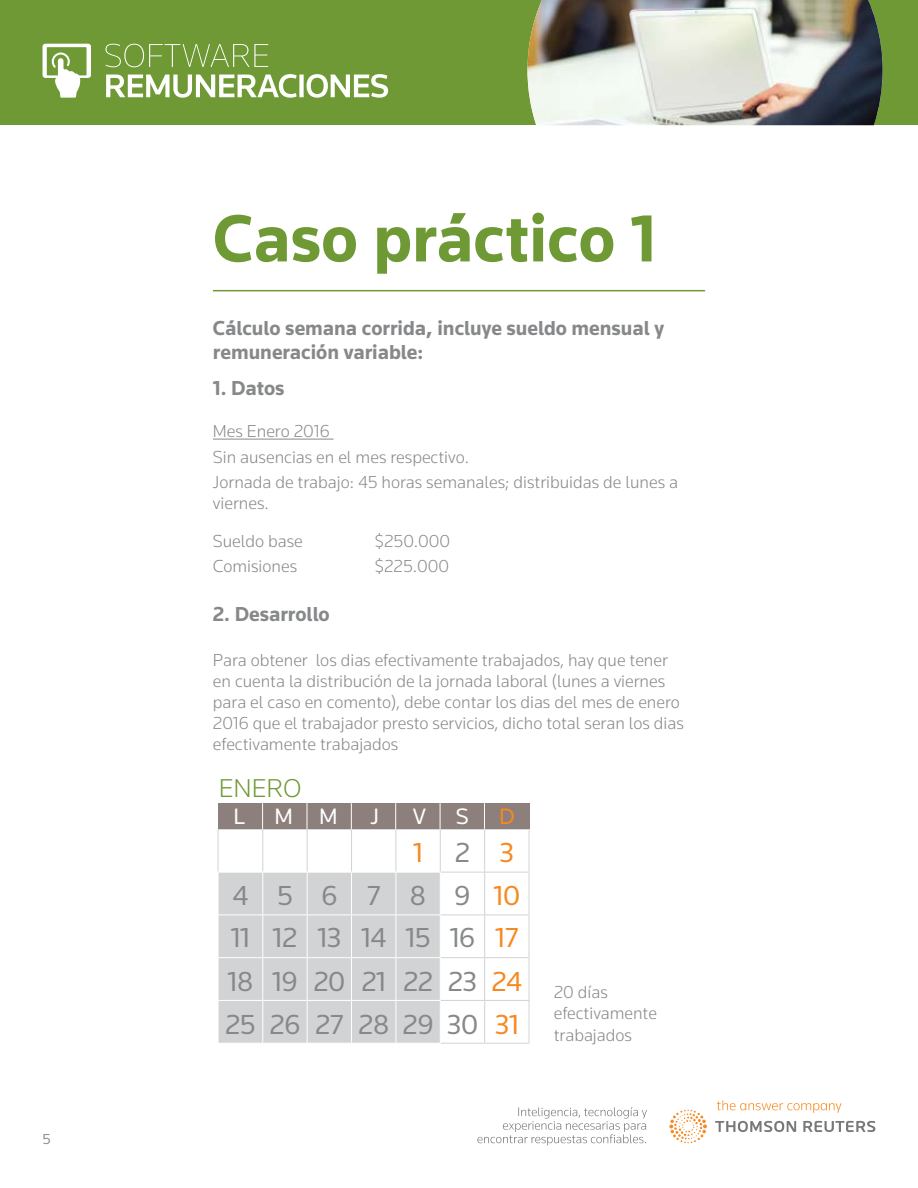
<style>
.page{position:relative;width:918px;height:1188px;background:#fff}
.page>*{position:absolute;margin:0;border:0;box-sizing:border-box;transform-origin:0 0}
.t1{font:700 69px "Knowledge";color:#6e9934}
.t2{font:28.5px/42.9px "Knowledge";letter-spacing:-.01em;color:#86888a}
.t3{font:300 26.7px "Knowledge";color:#6e9934}
.t4{font:23.1px "Knowledge";color:#fff}
.t5{font:23.1px "Knowledge";color:#f6891f}
.t6{font:700 21px/24px "Knowledge";color:#86888a}
.t7{font:300 18px/21px "Knowledge";color:#86888a}
.t8{font:15px "Knowledge";color:#919195}
.s1{color:#f6891f}
</style>
<div class="page">
<div style="left:0;top:0;width:918px;height:125px;background:#6e9934"></div>
<img style="left:527px;top:0;width:356px;height:125px">
<svg style="left:669px;top:1110px;width:38px;height:33px"></svg>
<svg style="left:715px;top:1121px;width:160px;height:11px"></svg>
<svg style="left:717px;top:1100px;width:124px;height:13px"></svg>
<svg style="left:477px;top:1107px;width:170px;height:38px"></svg>
<svg style="left:106px;top:74px;width:282px;height:24px"></svg>
<svg style="left:105px;top:44px;width:163px;height:23px"></svg>
<svg style="left:43px;top:44px;width:48px;height:54px"></svg>
<hr style="left:213px;top:439px;width:121px;height:1px;background:#86888a">
<hr style="left:213px;top:290px;width:492px;height:1px;background:#6e9934">
<div style="left:219px;top:873px;width:221px;height:170px;background:#d1d3d4"></div>
<hr style="left:218px;top:829px;width:45px;height:1px;background:#d1d3d4">
<hr style="left:218px;top:830px;width:1px;height:42px;background:#d1d3d4">
<hr style="left:263px;top:829px;width:44px;height:1px;background:#d1d3d4">
<hr style="left:262px;top:830px;width:1px;height:42px;background:#d1d3d4">
<hr style="left:307px;top:829px;width:45px;height:1px;background:#d1d3d4">
<hr style="left:307px;top:830px;width:1px;height:42px;background:#d1d3d4">
<hr style="left:352px;top:829px;width:44px;height:1px;background:#d1d3d4">
<hr style="left:351px;top:830px;width:1px;height:42px;background:#d1d3d4">
<hr style="left:396px;top:829px;width:44px;height:1px;background:#d1d3d4">
<hr style="left:395px;top:830px;width:1px;height:42px;background:#d1d3d4">
<hr style="left:440px;top:829px;width:45px;height:1px;background:#d1d3d4">
<hr style="left:440px;top:830px;width:1px;height:42px;background:#d1d3d4">
<hr style="left:485px;top:829px;width:44px;height:1px;background:#d1d3d4">
<hr style="left:484px;top:830px;width:1px;height:42px;background:#d1d3d4">
<hr style="left:529px;top:830px;width:1px;height:42px;background:#d1d3d4">
<hr style="left:441px;top:872px;width:44px;height:1px;background:#d1d3d4">
<hr style="left:485px;top:872px;width:44px;height:1px;background:#d1d3d4">
<hr style="left:484px;top:873px;width:1px;height:41px;background:#d1d3d4">
<hr style="left:529px;top:873px;width:1px;height:41px;background:#d1d3d4">
<hr style="left:441px;top:914px;width:44px;height:1px;background:#d1d3d4">
<hr style="left:485px;top:914px;width:44px;height:1px;background:#d1d3d4">
<hr style="left:484px;top:915px;width:1px;height:42px;background:#d1d3d4">
<hr style="left:529px;top:915px;width:1px;height:42px;background:#d1d3d4">
<hr style="left:441px;top:957px;width:44px;height:1px;background:#d1d3d4">
<hr style="left:485px;top:957px;width:44px;height:1px;background:#d1d3d4">
<hr style="left:484px;top:958px;width:1px;height:42px;background:#d1d3d4">
<hr style="left:529px;top:958px;width:1px;height:42px;background:#d1d3d4">
<hr style="left:441px;top:1000px;width:44px;height:1px;background:#d1d3d4">
<hr style="left:485px;top:1000px;width:44px;height:1px;background:#d1d3d4">
<hr style="left:484px;top:1001px;width:1px;height:42px;background:#d1d3d4">
<hr style="left:529px;top:1001px;width:1px;height:42px;background:#d1d3d4">
<hr style="left:441px;top:1043px;width:44px;height:1px;background:#d1d3d4">
<hr style="left:485px;top:1043px;width:44px;height:1px;background:#d1d3d4">
<hr style="left:262px;top:873px;width:1px;height:41px;background:#fff">
<hr style="left:307px;top:873px;width:1px;height:41px;background:#fff">
<hr style="left:351px;top:873px;width:1px;height:41px;background:#fff">
<hr style="left:395px;top:873px;width:1px;height:41px;background:#fff">
<hr style="left:218px;top:914px;width:45px;height:1px;background:#fff">
<hr style="left:263px;top:914px;width:44px;height:1px;background:#fff">
<hr style="left:262px;top:915px;width:1px;height:42px;background:#fff">
<hr style="left:307px;top:914px;width:45px;height:1px;background:#fff">
<hr style="left:307px;top:915px;width:1px;height:42px;background:#fff">
<hr style="left:352px;top:914px;width:44px;height:1px;background:#fff">
<hr style="left:351px;top:915px;width:1px;height:42px;background:#fff">
<hr style="left:396px;top:914px;width:45px;height:1px;background:#fff">
<hr style="left:395px;top:915px;width:1px;height:42px;background:#fff">
<hr style="left:218px;top:957px;width:45px;height:1px;background:#fff">
<hr style="left:263px;top:957px;width:44px;height:1px;background:#fff">
<hr style="left:262px;top:958px;width:1px;height:42px;background:#fff">
<hr style="left:307px;top:957px;width:45px;height:1px;background:#fff">
<hr style="left:307px;top:958px;width:1px;height:42px;background:#fff">
<hr style="left:352px;top:957px;width:44px;height:1px;background:#fff">
<hr style="left:351px;top:958px;width:1px;height:42px;background:#fff">
<hr style="left:396px;top:957px;width:45px;height:1px;background:#fff">
<hr style="left:395px;top:958px;width:1px;height:42px;background:#fff">
<hr style="left:218px;top:1000px;width:45px;height:1px;background:#fff">
<hr style="left:263px;top:1000px;width:44px;height:1px;background:#fff">
<hr style="left:262px;top:1001px;width:1px;height:42px;background:#fff">
<hr style="left:307px;top:1000px;width:45px;height:1px;background:#fff">
<hr style="left:307px;top:1001px;width:1px;height:42px;background:#fff">
<hr style="left:352px;top:1000px;width:44px;height:1px;background:#fff">
<hr style="left:351px;top:1001px;width:1px;height:42px;background:#fff">
<hr style="left:396px;top:1000px;width:45px;height:1px;background:#fff">
<hr style="left:395px;top:1001px;width:1px;height:42px;background:#fff">
<div style="left:218px;top:803px;width:311px;height:26px;background:#8d7f7b"></div>
<svg style="left:262px;top:803px;width:1px;height:26px"></svg>
<svg style="left:395px;top:803px;width:1px;height:26px"></svg>
<svg style="left:440px;top:803px;width:1px;height:26px"></svg>
<svg style="left:484px;top:803px;width:1px;height:26px"></svg>
<svg style="left:351px;top:803px;width:1px;height:26px"></svg>
<svg style="left:307px;top:803px;width:1px;height:26px"></svg>
<p class="t8" style="left:43px;top:1130px;width:10px">5</p>
<h1 class="t1" style="left:213px;top:196px;width:445px">Caso práctico 1</h1>
<p class="t6" style="left:213px;top:315px;width:453px">Cálculo semana corrida, incluye sueldo mensual y remuneración variable:</p>
<p class="t6" style="left:213px;top:376px;width:73px">1. Datos</p>
<p class="t7" style="left:213px;top:418px;width:467px;line-height:25.2px">Mes Enero 2016<br>Sin ausencias en el mes respectivo.<br>Jornada de trabajo: 45 horas semanales; distribuidas de lunes a</p>
<p class="t7" style="left:213px;top:484px;width:91px;line-height:38px">viernes.<br>Sueldo base</p>
<p class="t7" style="left:375px;top:530px;width:77px">$250.000</p>
<p class="t7" style="left:213px;top:555px;width:86px">Comisiones</p>
<p class="t7" style="left:375px;top:555px;width:76px">$225.000</p>
<p class="t6" style="left:213px;top:602px;width:118px">2. Desarrollo</p>
<p class="t7" style="left:213px;top:650px;width:473px">Para obtener los dias efectivamente trabajados, hay que tener en cuenta la distribución de la jornada laboral (lunes a viernes para el caso en comento), debe contar los dias del mes de enero 2016 que el trabajador presto servicios, dicho total seran los dias efectivamente trabajados</p>
<h3 class="t3" style="left:219px;top:772px;width:84px">ENERO</h3>
<p class="t4" style="left:233px;top:802px;width:13px">L</p>
<p class="t4" style="left:275px;top:802px;width:65px">M M</p>
<p class="t4" style="left:371px;top:802px;width:10px">J</p>
<p class="t4" style="left:413px;top:802px;width:15px">V</p>
<p class="t4" style="left:456px;top:802px;width:14px">S</p>
<p class="t5" style="left:499px;top:802px;width:17px">D</p>
<h2 class="t2" style="left:225px;top:830px;width:299px;text-indent:188px"><span class="s1">1</span>2<span class="s1">3<br></span>456789<span class="s1">10<br></span>11 12 13 14 15 16 <span class="s1">17<br></span>18 19 20 21 22 23 <span class="s1">24<br></span>25 26 27 28 29 30 <span class="s1">31</span></h2>
<p class="t7" style="left:554px;top:980px;width:105px;line-height:21.6px">20 días efectivamente trabajados</p>
</div>
